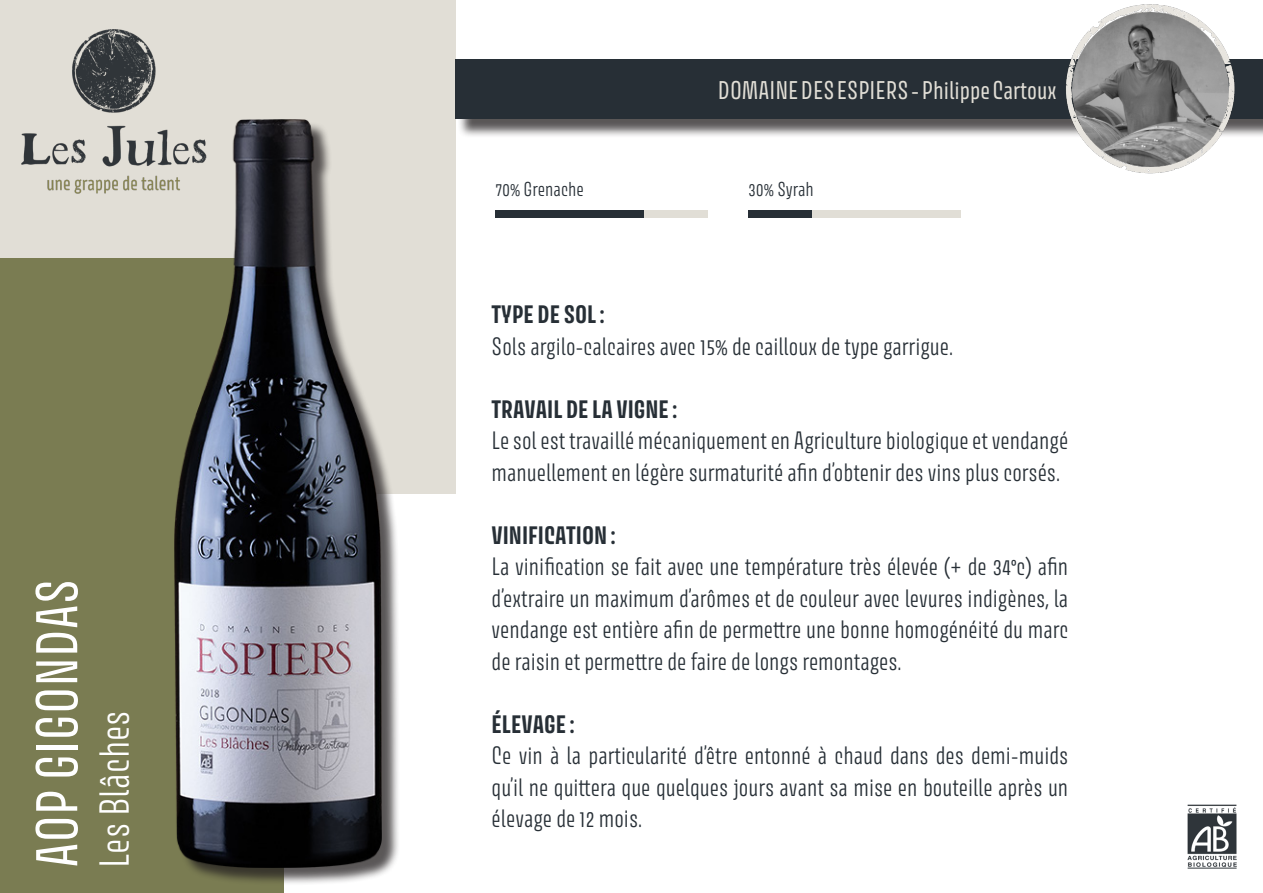
<style>
.page{position:relative;width:1263px;height:893px;background:#fff}
.page>*{position:absolute;margin:0;border:0;box-sizing:border-box;transform-origin:0 0}
.t1{font:52.5px "Avory I Latn";color:#fff}
.t2{font:300 37.5px "Avory I Latn";color:#fff}
.t3{font:22.95px "Avory I Latn";color:#e1ded6}
.t4{font:300 22.5px/31.5px "Avory I Latn";color:#272f36;text-align:justify}
.t5{font:700 22.5px "Avory I Latn";color:#272f36}
.t6{font:300 18px "Avory I Latn";color:#272f36}
</style>
<div class="page">
<div style="left:0;top:0;width:455px;height:494px;background:#e1ded6"></div>
<div style="left:0;top:258px;width:283px;height:635px;background:#7a7c52"></div>
<div style="left:177px;top:121px;width:223px;height:765px;background:#231f20;opacity:.75"></div>
<img style="left:174px;top:119px;width:208px;height:748px">
<img style="left:21px;top:29px;width:261px;height:197px">
<div style="left:495px;top:211px;width:213px;height:7px;background:#e1ded6"></div>
<div style="left:495px;top:211px;width:149px;height:7px;background:#272f36"></div>
<div style="left:748px;top:211px;width:213px;height:7px;background:#e1ded6"></div>
<div style="left:748px;top:211px;width:64px;height:7px;background:#272f36"></div>
<img style="left:1187px;top:804px;width:50px;height:65px">
<div style="left:458px;top:62px;width:805px;height:76px;background:#231f20;opacity:.75"></div>
<div style="left:455px;top:59px;width:808px;height:60px;background:#272f36"></div>
<img style="left:1065px;top:4px;width:170px;height:170px">
<img style="left:1072px;top:13px;width:156px;height:153px">
<p class="t1" style="left:24px;top:868px;width:290px;rotate:-90deg">AOP GIGONDAS</p>
<p class="t2" style="left:91px;top:868px;width:159px;rotate:-90deg">Les Blâches</p>
<p class="t6" style="left:495px;top:177px;width:90px">70% Grenache</p>
<p class="t3" style="left:718px;top:76px;width:340px">DOMAINE DES ESPIERS - Philippe Cartoux</p>
<p class="t6" style="left:748px;top:177px;width:67px">30% Syrah</p>
<p class="t5" style="left:492px;top:300px;width:115px">TYPE DE SOL :</p>
<p class="t4" style="left:492px;top:331px;width:463px">Sols argilo-calcaires avec 15% de cailloux de type garrigue.</p>
<p class="t5" style="left:492px;top:395px;width:187px">TRAVAIL DE LA VIGNE :</p>
<p class="t4" style="left:492px;top:425px;width:578px">Le sol est travaillé mécaniquement en Agriculture biologique et vendangé manuellement en légère surmaturité afin d’obtenir des vins plus corsés.</p>
<p class="t5" style="left:492px;top:521px;width:125px">VINIFICATION :</p>
<p class="t4" style="left:492px;top:551px;width:578px">La vinification se fait avec une température très élevée (+ de 34°c) afin d’extraire un maximum d’arômes et de couleur avec levures indigènes, la vendange est entière afin de permettre une bonne homogénéité du marc de raisin et permettre de faire de longs remontages.</p>
<p class="t5" style="left:492px;top:710px;width:84px">ÉLEVAGE :</p>
<p class="t4" style="left:492px;top:740px;width:578px">Ce vin à la particularité d’être entonné à chaud dans des demi-muids qu’il ne quittera que quelques jours avant sa mise en bouteille après un élevage de 12 mois.</p>
</div>
